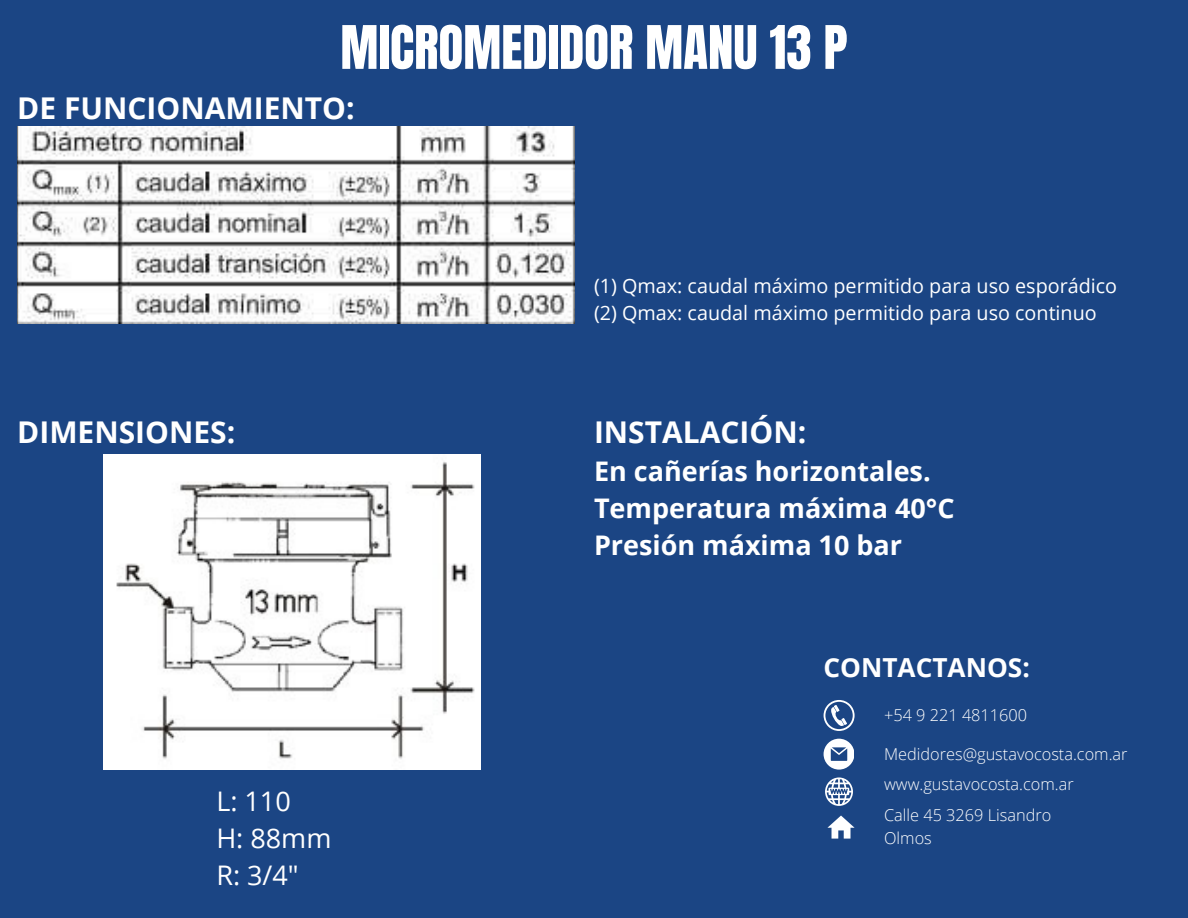
<style>
.page{position:relative;width:1188px;height:918px;background:#1b4584}
.page>*{position:absolute;margin:0;border:0;box-sizing:border-box;transform-origin:0 0}
.t1{font:51px "Anton";color:#fff}
.t2{font:700 30px "Open Sans";color:#fff}
.t3{font:700 27px "Open Sans";color:#fff}
.t4{font:27px "Open Sans";color:#fff}
.t5{font:700 26.25px "Open Sans";color:#fff}
.t6{font:19.8px "Open Sans";color:#fff}
.t7{font:300 16.35px/22.5px "Open Sans";color:#fff}
</style>
<div class="page">
<img style="left:17px;top:126px;width:557px;height:197px">
<svg style="left:824px;top:700px;width:31px;height:31px"></svg>
<svg style="left:824px;top:739px;width:30px;height:30px"></svg>
<svg style="left:827px;top:816px;width:27px;height:23px"></svg>
<svg style="left:825px;top:777px;width:28px;height:29px"></svg>
<img style="left:104px;top:454px;width:377px;height:315px">
<p class="t1" style="left:340px;top:11px;width:509px">MICROMEDIDOR MANU 13 P</p>
<p class="t2" style="left:17px;top:87px;width:339px">DE FUNCIONAMIENTO:</p>
<p class="t2" style="left:17px;top:411px;width:220px">DIMENSIONES:</p>
<p class="t4" style="left:216px;top:782px;width:76px">L: 110</p>
<p class="t4" style="left:216px;top:819px;width:117px">H: 88mm</p>
<p class="t4" style="left:216px;top:856px;width:84px">R: 3/4"</p>
<p class="t6" style="left:594px;top:272px;width:525px">(1) Qmax: caudal máximo permitido para uso esporádico</p>
<p class="t6" style="left:594px;top:299px;width:504px">(2) Qmax: caudal máximo permitido para uso continuo</p>
<p class="t2" style="left:594px;top:411px;width:214px">INSTALACIÓN:</p>
<p class="t3" style="left:594px;top:452px;width:338px">En cañerías horizontales.</p>
<p class="t3" style="left:594px;top:489px;width:362px">Temperatura máxima 40°C</p>
<p class="t3" style="left:594px;top:526px;width:310px">Presión máxima 10 bar</p>
<p class="t5" style="left:824px;top:649px;width:208px">CONTACTANOS:</p>
<p class="t7" style="left:884px;top:704px;width:145px">+54 9 221 4811600</p>
<p class="t7" style="left:884px;top:742px;width:245px">Medidores@gustavocosta.com.ar</p>
<p class="t7" style="left:884px;top:773px;width:191px">www.gustavocosta.com.ar</p>
<p class="t7" style="left:884px;top:804px;width:169px">Calle 45 3269 Lisandro<br>Olmos</p>
</div>
